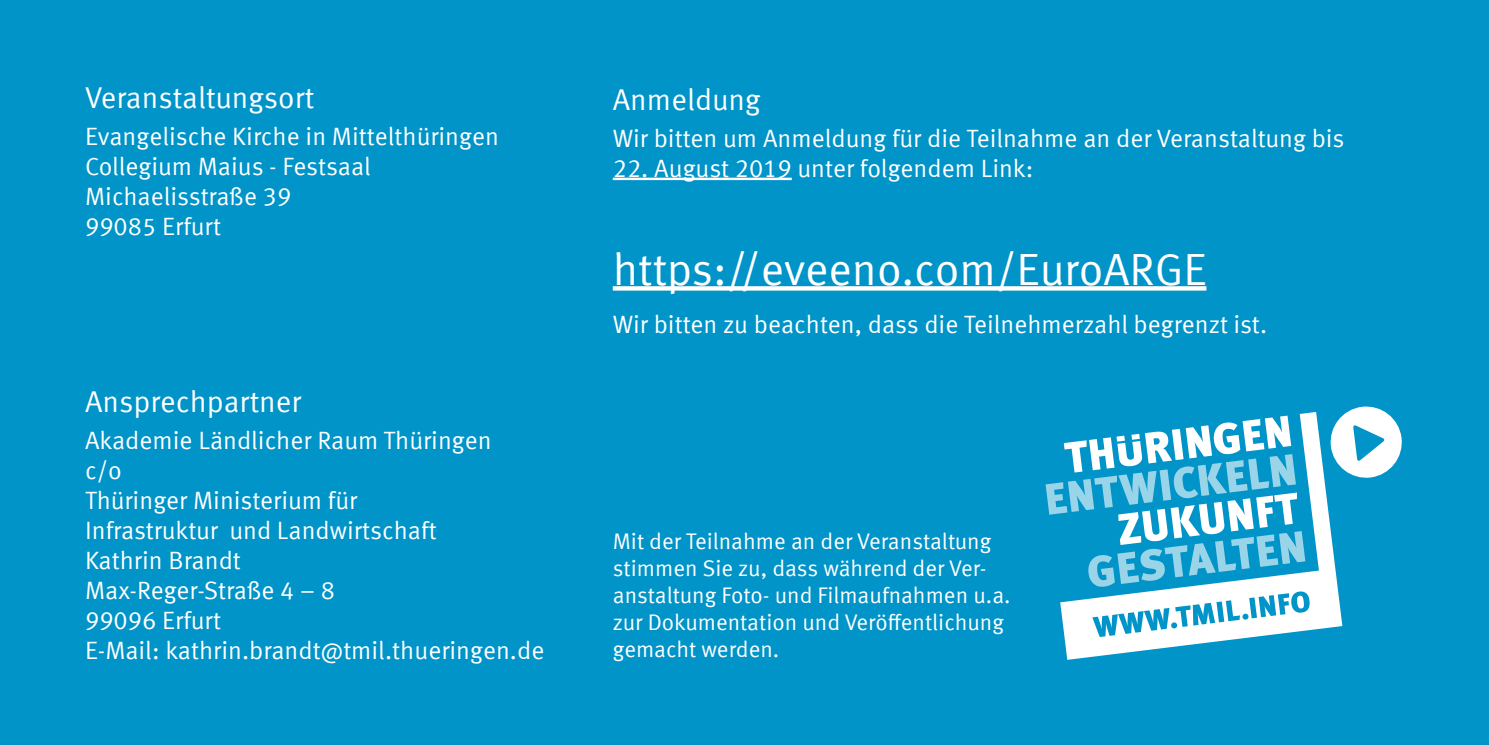
<style>
.page{position:relative;width:1489px;height:745px;background:#fff}
.page>*{position:absolute;margin:0;border:0;box-sizing:border-box;transform-origin:0 0}
.Adressfeld{font:45px "Meta Offc Pro Norm";color:#fff}
.Innenüberschrift{font:30px "Meta Offc Pro Norm";color:#fff}
.Adressfeld-2{font:30px "Meta Offc Pro Norm";color:#fff}
.Grußwort{font:25px "Meta Offc Pro Norm";color:#fff}
.Adressfeld-3{font:25px "Meta Offc Pro Norm";color:#fff}
.Innenüberschrift-2{font:25px "Meta Offc Pro Norm";color:#fff}
.t1{font:22.5px/27px "Meta Offc Pro Norm";color:#fff}
</style>
<div class="page">
<div style="left:0;top:0;width:1488px;height:744px;background:#0094c8"></div>
<svg style="left:1045px;top:482px;width:15px;height:33px"></svg>
<svg style="left:1060px;top:406px;width:342px;height:253px"></svg>
<hr style="left:612px;top:177px;width:179px;height:3px;background:#fff">
<svg style="left:612px;top:286px;width:594px;height:4px;background:#f1f9fb"></svg>
<p class="Innenüberschrift" style="left:85px;top:75px;width:231px">Veranstaltungsort</p>
<p class="Innenüberschrift-2" style="left:85px;top:117px;width:415px">Evangelische Kirche in Mittelthüringen</p>
<p class="Grußwort" style="left:85px;top:147px;width:287px">Collegium Maius - Festsaal</p>
<p class="Grußwort" style="left:85px;top:177px;width:208px">Michaelisstraße 39</p>
<p class="Grußwort" style="left:85px;top:207px;width:137px">99085 Erfurt</p>
<p class="Innenüberschrift" style="left:85px;top:378px;width:217px">Ansprechpartner</p>
<p class="Grußwort" style="left:85px;top:421px;width:408px">Akademie Ländlicher Raum Thüringen</p>
<p class="Grußwort" style="left:85px;top:451px;width:38px">c/o</p>
<p class="Grußwort" style="left:85px;top:481px;width:273px">Thüringer Ministerium für</p>
<p class="Grußwort" style="left:85px;top:511px;width:353px">Infrastruktur und Landwirtschaft</p>
<p class="Grußwort" style="left:85px;top:541px;width:157px">Kathrin Brandt</p>
<p class="Grußwort" style="left:85px;top:571px;width:251px">Max-Reger-Straße 4 – 8</p>
<p class="Grußwort" style="left:85px;top:601px;width:137px">99096 Erfurt</p>
<p class="Grußwort" style="left:85px;top:631px;width:461px">E-Mail: kathrin.brandt@tmil.thueringen.de</p>
<p class="Adressfeld-2" style="left:612px;top:77px;width:149px">Anmeldung</p>
<p class="Adressfeld-3" style="left:612px;top:119px;width:733px">Wir bitten um Anmeldung für die Teilnahme an der Veranstaltung bis</p>
<p class="Adressfeld-3" style="left:612px;top:149px;width:422px">22. August 2019 unter folgendem Link:</p>
<p class="Adressfeld" style="left:612px;top:235px;width:595px">https://eveeno.com/EuroARGE</p>
<p class="Innenüberschrift-2" style="left:612px;top:305px;width:656px">Wir bitten zu beachten, dass die Teilnehmerzahl begrenzt ist.</p>
<p class="t1" style="left:612px;top:526px;width:399px">Mit der Teilnahme an der Veranstaltung stimmen Sie zu, dass während der Ver&shy;anstaltung Foto- und Filmaufnahmen u.a. zur Dokumentation und Veröffentlichung gemacht werden.</p>
</div>
